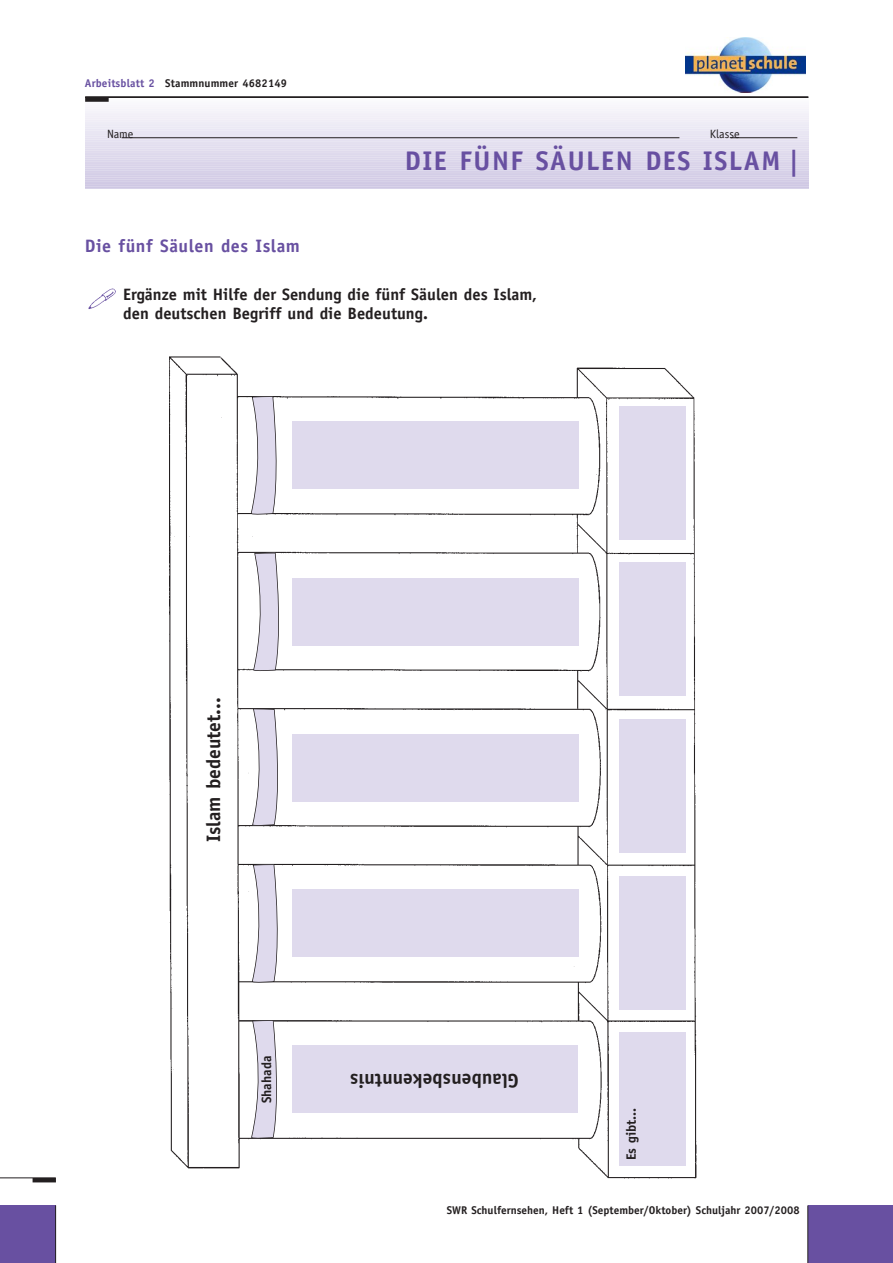
<style>
.page{position:relative;width:893px;height:1263px;background:#fff}
.page>*{position:absolute;margin:0;border:0;box-sizing:border-box;transform-origin:0 0}
.t1{font:700 27px "Officina Sans";letter-spacing:.055em;color:#6850a1}
.t2{font:700 19.5px "Officina Sans";color:#231f20}
.t3{font:700 18px "Officina Sans";letter-spacing:.03em;color:#6850a1}
.t4{font:700 16.5px/18.3px "Officina Sans";color:#231f20}
.t5{font:700 13.5px "Officina Sans";color:#231f20}
.t6{font:12px "Officina Sans";color:#231f20}
.t7{font:700 11.25px "Officina Sans";color:#231f20}
.s1{color:#6850a1}
</style>
<div class="page">
<img style="left:169px;top:356px;width:528px;height:823px">
<div style="left:808px;top:1205px;width:84px;height:58px;background:#6850a1"></div>
<hr style="left:807px;top:1205px;width:1px;height:58px;background:#231f20">
<div style="left:0;top:1205px;width:56px;height:58px;background:#6850a1"></div>
<hr style="left:33px;top:1178px;width:23px;height:4px;background:#231f20">
<hr style="left:0;top:1178px;width:56px;height:1px;background:#231f20">
<hr style="left:55px;top:1205px;width:1px;height:58px;background:#231f20">
<hr style="left:85px;top:185px;width:723px;height:4px;background:#d8d3e9">
<div style="left:85px;top:183px;width:723px;height:5px;background:#cfc8e4"></div>
<div style="left:85px;top:178px;width:723px;height:5px;background:#d2cbe5"></div>
<div style="left:85px;top:176px;width:723px;height:5px;background:#dbd6ea"></div>
<div style="left:85px;top:172px;width:723px;height:5px;background:#d4cee7"></div>
<div style="left:85px;top:167px;width:723px;height:5px;background:#ddd9ec"></div>
<div style="left:85px;top:163px;width:723px;height:5px;background:#d9d3e9"></div>
<div style="left:85px;top:158px;width:723px;height:5px;background:#dbd6eb"></div>
<div style="left:85px;top:156px;width:723px;height:5px;background:#e2deee"></div>
<div style="left:85px;top:152px;width:723px;height:5px;background:#ded9ec"></div>
<div style="left:85px;top:147px;width:723px;height:5px;background:#e1dcee"></div>
<div style="left:85px;top:145px;width:723px;height:5px;background:#e7e4f1"></div>
<div style="left:85px;top:143px;width:723px;height:5px;background:#e2deef"></div>
<div style="left:85px;top:138px;width:723px;height:5px;background:#e5e1f1"></div>
<div style="left:85px;top:134px;width:723px;height:5px;background:#e7e3f2"></div>
<div style="left:85px;top:129px;width:723px;height:5px;background:#e9e6f3"></div>
<div style="left:85px;top:125px;width:723px;height:5px;background:#ebe9f4"></div>
<div style="left:85px;top:120px;width:723px;height:5px;background:#eeecf6"></div>
<div style="left:85px;top:116px;width:723px;height:5px;background:#f1eef7"></div>
<div style="left:85px;top:111px;width:723px;height:5px;background:#f3f1f8"></div>
<div style="left:85px;top:107px;width:723px;height:5px;background:#f5f4fa"></div>
<div style="left:85px;top:101px;width:723px;height:6px;background:#f9f8fc"></div>
<hr style="left:730px;top:137px;width:67px;height:1px;background:#231f20">
<hr style="left:122px;top:137px;width:557px;height:1px;background:#231f20">
<div style="left:85px;top:97px;width:24px;height:5px;background:#231f20"></div>
<hr style="left:85px;top:97px;width:723px;height:1px;background:#231f20">
<img style="left:88px;top:288px;width:28px;height:21px">
<div style="left:619px;top:1032px;width:66px;height:134px;background:#dfdaed"></div>
<div style="left:619px;top:877px;width:66px;height:133px;background:#dfdaed"></div>
<div style="left:619px;top:719px;width:66px;height:134px;background:#dfdaed"></div>
<div style="left:619px;top:562px;width:66px;height:134px;background:#dfdaed"></div>
<div style="left:619px;top:407px;width:66px;height:133px;background:#dfdaed"></div>
<div style="left:292px;top:421px;width:286px;height:68px;background:#dfdaed"></div>
<div style="left:292px;top:578px;width:286px;height:68px;background:#dfdaed"></div>
<div style="left:292px;top:734px;width:286px;height:68px;background:#dfdaed"></div>
<div style="left:292px;top:889px;width:286px;height:68px;background:#dfdaed"></div>
<div style="left:292px;top:1045px;width:286px;height:68px;background:#dfdaed"></div>
<svg style="left:251px;top:1020px;width:30px;height:120px"></svg>
<svg style="left:251px;top:864px;width:31px;height:120px"></svg>
<svg style="left:252px;top:709px;width:30px;height:118px"></svg>
<svg style="left:253px;top:552px;width:30px;height:120px"></svg>
<svg style="left:250px;top:396px;width:31px;height:120px"></svg>
<img style="left:685px;top:37px;width:120px;height:56px">
<p class="t7" style="left:85px;top:79px;width:204px"><span class="s1">Arbeitsblatt 2</span> Stammnummer 4682149</p>
<p class="t6" style="left:107px;top:129px;width:28px">Name</p>
<p class="t6" style="left:709px;top:129px;width:31px">Klasse</p>
<h1 class="t1" style="left:405px;top:151px;width:396px">DIE FÜNF SÄULEN DES ISLAM |</h1>
<h3 class="t3" style="left:85px;top:239px;width:216px">Die fünf Säulen des Islam</h3>
<h3 class="t4" style="left:123px;top:287px;width:415px">Ergänze mit Hilfe der Sendung die fünf Säulen des Islam, den deutschen Begriff und die Bedeutung.</h3>
<h2 class="t2" style="left:206px;top:842px;width:146px;rotate:-90deg">Islam bedeutet...</h2>
<p class="t5" style="left:261px;top:1103px;width:49px;rotate:-90deg">Shahada</p>
<h2 class="t2" style="left:519px;top:1088px;width:170px;rotate:-180deg">Glaubensbekenntnis</h2>
<p class="t5" style="left:626px;top:1160px;width:54px;rotate:-90deg">Es gibt...</p>
<p class="t7" style="left:447px;top:1205px;width:354px">SWR Schulfernsehen, Heft 1 (September/Oktober) Schuljahr 2007/2008</p>
</div>
